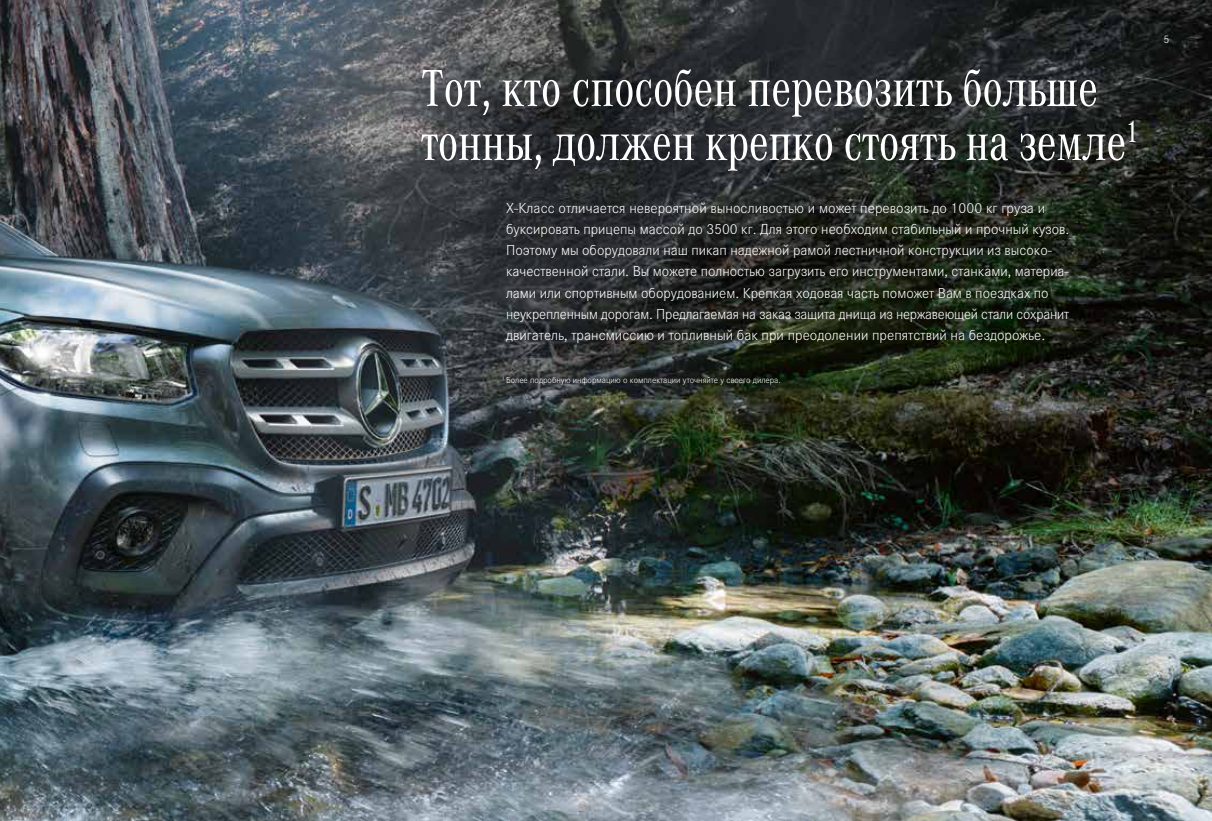
<style>
.page{position:relative;width:1212px;height:821px;background:#fff}
.page>*{position:absolute;margin:0;border:0;box-sizing:border-box;transform-origin:0 0}
.t1{font:54px/54px "Daimler CAC Pro";letter-spacing:-.005em;color:#fff}
.t2{font:300 15px/21.3px "Daimler CS Pro";color:#fff}
.t3{font:300 11.25px "Daimler CS Pro";color:#fff}
.t4{font:300 9px "Daimler CS Pro";color:#fff}
</style>
<div class="page">
<img style="left:0;top:0;width:1212px;height:821px">
<h1 class="t1" style="left:421px;top:59px;width:719px">Тот, кто способен перевозить больше тонны, должен крепко стоять на земле<sup>1</sup></h1>
<p class="t2" style="left:506px;top:196px;width:565px">X-Класс отличается невероятной выносливостью и может перевозить до 1000 кг груза и буксировать прицепы массой до 3500 кг. Для этого необходим стабильный и прочный кузов.<br>Поэтому мы оборудовали наш пикап надежной рамой лестничной конструкции из высоко&shy;качественной стали. Вы можете полностью загрузить его инструментами, станками, материа&shy;лами или спортивным оборудованием. Крепкая ходовая часть поможет Вам в поездках по неукрепленным дорогам. Предлагаемая на заказ защита днища из нержавеющей стали сохранит двигатель, трансмиссию и топливный бак при преодолении препятствий на бездорожье.</p>
<p class="t4" style="left:502px;top:373px;width:280px"><sup>1</sup> Более подробную информацию о комплектации уточняйте у cвоего дилера.</p>
<p class="t3" style="left:1163px;top:31px;width:7px">5</p>
</div>
